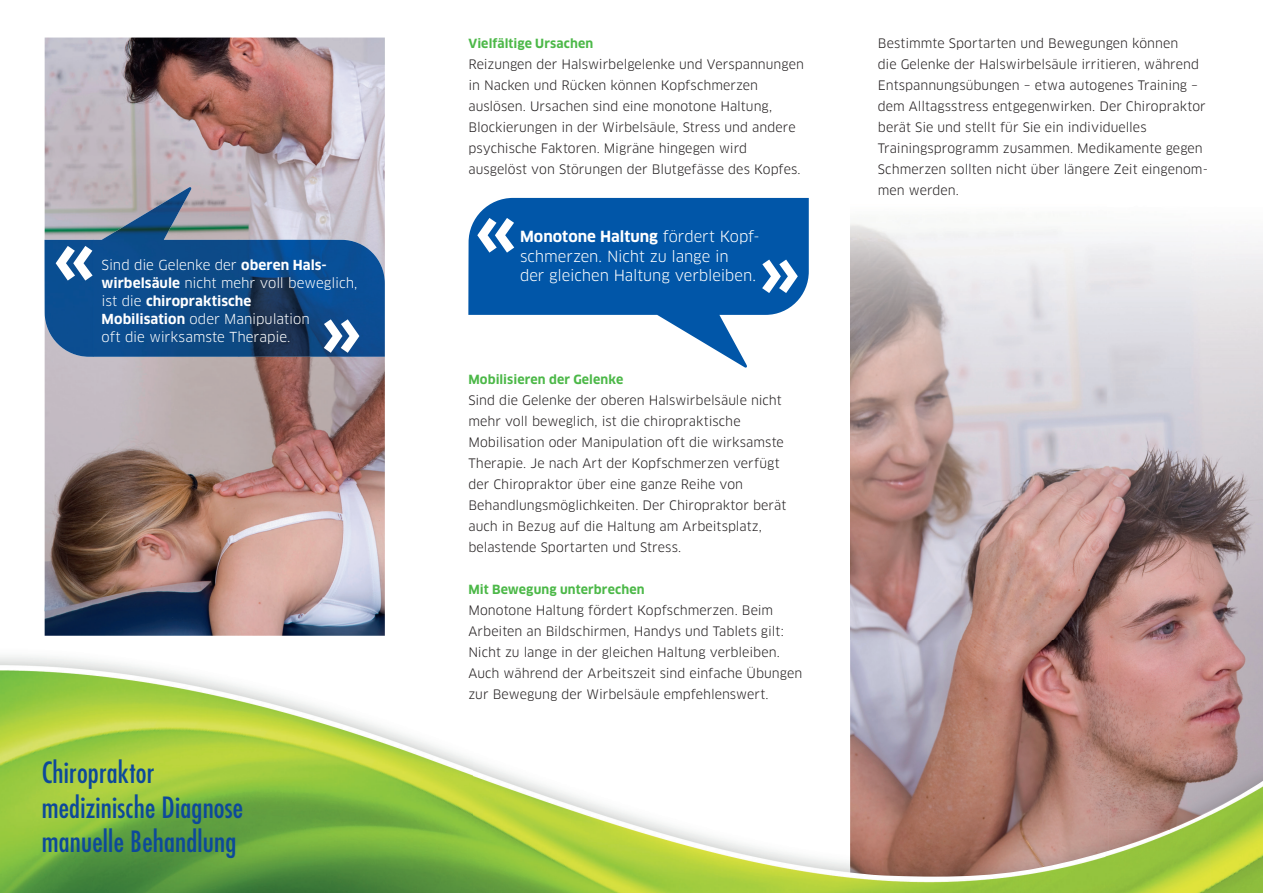
<style>
.page{position:relative;width:1263px;height:893px;background:#fff}
.page>*{position:absolute;margin:0;border:0;box-sizing:border-box;transform-origin:0 0}
.t1{font:700 68.1px "Futura";color:#fff}
.t2{font:condensed 28.5px/34.2px "Futura";letter-spacing:.01em;color:#0d499a}
.t3{font:15px/19.5px "Clan OT";letter-spacing:-.01em;color:#fff}
.t4{font:13.5px/18px "Clan OT";letter-spacing:-.005em;color:#fff}
.t5{font:12.75px/21px "Clan OT";color:#231f20}
.t6{font:700 12.3px "Clan OT";letter-spacing:.01em;color:#4cb848}
.s1{font-weight:700}
</style>
<div class="page">
<img style="left:850px;top:223px;width:258px;height:629px">
<img style="left:1108px;top:240px;width:155px;height:571px">
<img style="left:0;top:640px;width:895px;height:253px">
<img style="left:1210px;top:781px;width:53px;height:112px">
<img style="left:1105px;top:811px;width:106px;height:82px">
<img style="left:894px;top:852px;width:211px;height:41px">
<img style="left:1108px;top:829px;width:62px;height:22px">
<svg style="left:468px;top:198px;width:341px;height:170px;fill:#0156a8"></svg>
<img style="left:45px;top:38px;width:340px;height:598px">
<img style="left:93px;top:187px;width:146px;height:53px">
<svg style="left:44px;top:240px;width:341px;height:117px;background:#124c88"></svg>
<svg style="left:477px;top:218px;width:37px;height:35px"></svg>
<p class="t6" style="left:468px;top:36px;width:126px">Vielfältige Ursachen</p>
<p class="t5" style="left:468px;top:53px;width:337px">Reizungen der Halswirbelgelenke und Verspannungen in Nacken und Rücken können Kopfschmerzen auslösen. Ursachen sind eine monotone Haltung, Blockierungen in der Wirbelsäule, Stress und andere psychische Faktoren. Migräne hingegen wird ausgelöst von Störungen der Blutgefässe des Kopfes.</p>
<p class="t3" style="left:520px;top:227px;width:241px"><span class="s1">Monotone Haltung</span> fördert Kopf&shy;schmerzen. Nicht zu lange in<br>der gleichen Haltung verbleiben.</p>
<p class="t4" style="left:102px;top:256px;width:257px">Sind die Gelenke der <span class="s1">oberen Hals&shy;wirbelsäule</span> nicht mehr voll beweglich, ist die <span class="s1">chiropraktische<br>Mobilisation</span> oder Manipulation<br>oft die wirksamste Therapie.</p>
<h1 class="t1" style="left:758px;top:225px;width:43px">»</h1>
<h1 class="t1" style="left:320px;top:285px;width:43px">»</h1>
<h2 class="t2" style="left:42px;top:755px;width:203px">Chiropraktor medizinische Diagnose manuelle Behandlung</h2>
<p class="t6" style="left:468px;top:372px;width:156px">Mobilisieren der Gelenke</p>
<p class="t5" style="left:468px;top:389px;width:319px">Sind die Gelenke der oberen Halswirbelsäule nicht mehr voll beweglich, ist die chiropraktische Mobilisation oder Manipulation oft die wirksamste Therapie. Je nach Art der Kopfschmerzen verfügt der Chiropraktor über eine ganze Reihe von Behandlungsmöglichkeiten. Der Chiropraktor berät auch in Bezug auf die Haltung am Arbeitsplatz, belastende Sportarten und Stress.</p>
<p class="t6" style="left:468px;top:582px;width:178px">Mit Bewegung unterbrechen</p>
<p class="t5" style="left:468px;top:599px;width:335px">Monotone Haltung fördert Kopfschmerzen. Beim Arbeiten an Bildschirmen, Handys und Tablets gilt:<br>Nicht zu lange in der gleichen Haltung verbleiben.<br>Auch während der Arbeitszeit sind einfache Übungen zur Bewegung der Wirbelsäule empfehlenswert.</p>
<p class="t5" style="left:878px;top:32px;width:332px">Bestimmte Sportarten und Bewegungen können<br>die Gelenke der Halswirbelsäule irritieren, während Entspannungsübungen – etwa autogenes Training – dem Alltagsstress entgegenwirken. Der Chiropraktor berät Sie und stellt für Sie ein individuelles Trainingsprogramm zusammen. Medikamente gegen Schmerzen sollten nicht über längere Zeit eingenom&shy;men werden.</p>
</div>
